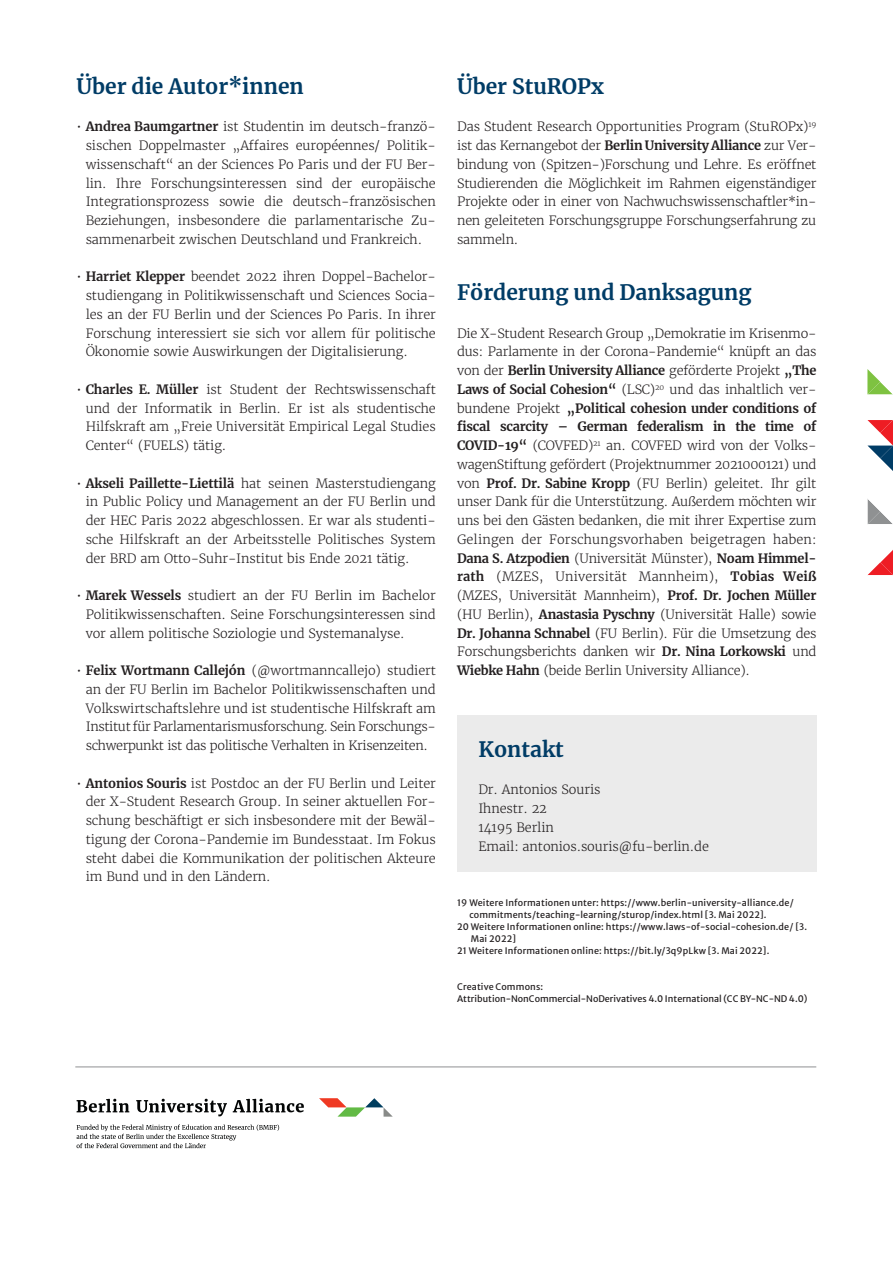
<style>
.page{position:relative;width:893px;height:1263px;background:#fff}
.page>*{position:absolute;margin:0;border:0;box-sizing:border-box;transform-origin:0 0}
.t1{font:700 21px "Merriweather";color:#003c66}
.t2{font:300 12.75px/18.8px "Merriweather";letter-spacing:-.01em;color:#231f20;text-align:justify}
.t3{font:9px/12px "Merriweather Sans";letter-spacing:.015em;color:#231f20}
.s1{font-weight:700}
</style>
<div class="page">
<svg style="left:867px;top:499px;width:26px;height:77px"></svg>
<svg style="left:867px;top:369px;width:26px;height:102px"></svg>
<hr style="left:75px;top:1067px;width:741px;height:1px;background:#8f9192">
<div style="left:457px;top:715px;width:359px;height:157px;background:#ebebeb"></div>
<svg style="left:319px;top:1098px;width:73px;height:18px"></svg>
<svg style="left:77px;top:1099px;width:52px;height:13px"></svg>
<svg style="left:136px;top:1099px;width:91px;height:17px"></svg>
<svg style="left:233px;top:1099px;width:71px;height:13px"></svg>
<svg style="left:77px;top:1124px;width:202px;height:24px"></svg>
<h1 class="t1" style="left:77px;top:72px;width:229px">Über die Autor*innen</h1>
<p class="t2" style="left:86px;top:117px;width:352px;text-indent:-9px">• <span class="s1">Andrea Baumgartner</span> ist Studentin im deutsch-franzö&shy;sischen Doppelmaster „Affaires européennes/ Politik&shy;wissenschaft“ an der Sciences Po Paris und der FU Ber&shy;lin. Ihre Forschungsinteressen sind der europäische Integrationsprozess sowie die deutsch-französischen Beziehungen, insbesondere die parlamentarische Zu&shy;sammenarbeit zwischen Deutschland und Frankreich.</p>
<p class="t2" style="left:86px;top:267px;width:352px;text-indent:-9px">• <span class="s1">Harriet Klepper</span> beendet 2022 ihren Doppel-Bachelor&shy;studiengang in Politikwissenschaft und Sciences Socia&shy;les an der FU Berlin und der Sciences Po Paris. In ihrer Forschung interessiert sie sich vor allem für politische Ökonomie sowie Auswirkungen der Digitalisierung.</p>
<p class="t2" style="left:86px;top:380px;width:352px;text-indent:-9px">• <span class="s1">Charles E. Müller</span> ist Student der Rechtswissenschaft und der Informatik in Berlin. Er ist als studentische Hilfskraft am „Freie Universität Empirical Legal Studies Center“ (FUELS) tätig.</p>
<p class="t2" style="left:86px;top:474px;width:352px;text-indent:-9px">• <span class="s1">Akseli Paillette-Liettilä</span> hat seinen Masterstudiengang in Public Policy und Management an der FU Berlin und der HEC Paris 2022 abgeschlossen. Er war als studenti&shy;sche Hilfskraft an der Arbeitsstelle Politisches System der BRD am Otto-Suhr-Institut bis Ende 2021 tätig.</p>
<p class="t2" style="left:86px;top:586px;width:352px;text-indent:-9px">• <span class="s1">Marek Wessels</span> studiert an der FU Berlin im Bachelor Politikwissenschaften. Seine Forschungsinteressen sind vor allem politische Soziologie und Systemanalyse.</p>
<p class="t2" style="left:86px;top:661px;width:352px;text-indent:-9px">• <span class="s1">Felix Wortmann Callejón</span> (@wortmanncallejo) studiert an der FU Berlin im Bachelor Politikwissenschaften und Volkswirtschaftslehre und ist studentische Hilfskraft am Institut für Parlamentarismusforschung. Sein Forschungs&shy;schwerpunkt ist das politische Verhalten in Krisenzeiten.</p>
<p class="t2" style="left:86px;top:774px;width:352px;text-indent:-9px">• <span class="s1">Antonios Souris</span> ist Postdoc an der FU Berlin und Leiter der X-Student Research Group. In seiner aktuellen For&shy;schung beschäftigt er sich insbesondere mit der Bewäl&shy;tigung der Corona-Pandemie im Bundesstaat. Im Fokus steht dabei die Kommunikation der politischen Akteure im Bund und in den Ländern.</p>
<h1 class="t1" style="left:457px;top:72px;width:148px">Über StuROPx</h1>
<p class="t2" style="left:457px;top:117px;width:361px">Das Student Research Opportunities Program (StuROPx)<sup>19 </sup>ist das Kernangebot der <span class="s1">Berlin University Alliance</span> zur Ver&shy;bindung von (Spitzen-)Forschung und Lehre. Es eröffnet Studierenden die Möglichkeit im Rahmen eigenständiger Projekte oder in einer von Nachwuchswissenschaftler*in&shy;nen geleiteten Forschungsgruppe Forschungserfahrung zu sammeln.</p>
<h1 class="t1" style="left:457px;top:278px;width:296px">Förderung und Danksagung</h1>
<p class="t2" style="left:457px;top:324px;width:361px">Die X-Student Research Group „Demokratie im Krisenmo&shy;dus: Parlamente in der Corona-Pandemie“ knüpft an das von der <span class="s1">Berlin University Alliance</span> geförderte Projekt <span class="s1">„The Laws of Social Cohesion“</span> (LSC)<sup>20</sup> und das inhaltlich ver&shy;bundene Projekt <span class="s1">„Political cohesion under conditions of fiscal scarcity – German federalism in the time of COVID-19“</span> (COVFED)<sup>21</sup> an. COVFED wird von der Volks&shy;wagenStiftung gefördert (Projektnummer 2021000121) und von <span class="s1">Prof. Dr. Sabine Kropp</span> (FU Berlin) geleitet. Ihr gilt unser Dank für die Unterstützung. Außerdem möchten wir uns bei den Gästen bedanken, die mit ihrer Expertise zum Gelingen der Forschungsvorhaben beigetragen haben:<br><span class="s1">Dana S. Atzpodien</span> (Universität Münster), <span class="s1">Noam Himmel&shy;rath</span> (MZES, Universität Mannheim), <span class="s1">Tobias Weiß </span>(MZES, Universität Mannheim), <span class="s1">Prof. Dr. Jochen Müller </span>(HU Berlin), <span class="s1">Anastasia Pyschny</span> (Universität Halle) sowie <span class="s1">Dr. Johanna Schnabel</span> (FU Berlin). Für die Umsetzung des Forschungsberichts danken wir <span class="s1">Dr. Nina Lorkowski</span> und <span class="s1">Wiebke Hahn</span> (beide Berlin University Alliance).</p>
<h1 class="t1" style="left:478px;top:735px;width:87px">Kontakt</h1>
<p class="t2" style="left:478px;top:780px;width:232px;text-align:left">Dr. Antonios Souris<br>Ihnestr. 22<br>14195 Berlin<br>Email: antonios.souris@fu-berlin.de</p>
<p class="t3" style="left:457px;top:895px;width:338px">19 Weitere Informationen unter: https://www.berlin-university-alliance.de/</p>
<p class="t3" style="left:469px;top:907px;width:299px">commitments/teaching-learning/sturop/index.html [3. Mai 2022].</p>
<p class="t3" style="left:457px;top:919px;width:351px">20 Weitere Informationen online: https://www.laws-of-social-cohesion.de/ [3.</p>
<p class="t3" style="left:471px;top:931px;width:47px">Mai 2022]</p>
<p class="t3" style="left:457px;top:943px;width:314px">21 Weitere Informationen online: https://bit.ly/3q9pLkw [3. Mai 2022].</p>
<p class="t3" style="left:457px;top:979px;width:352px">Creative Commons:<br>Attribution-NonCommercial-NoDerivatives 4.0 International (CC BY-NC-ND 4.0)</p>
</div>
